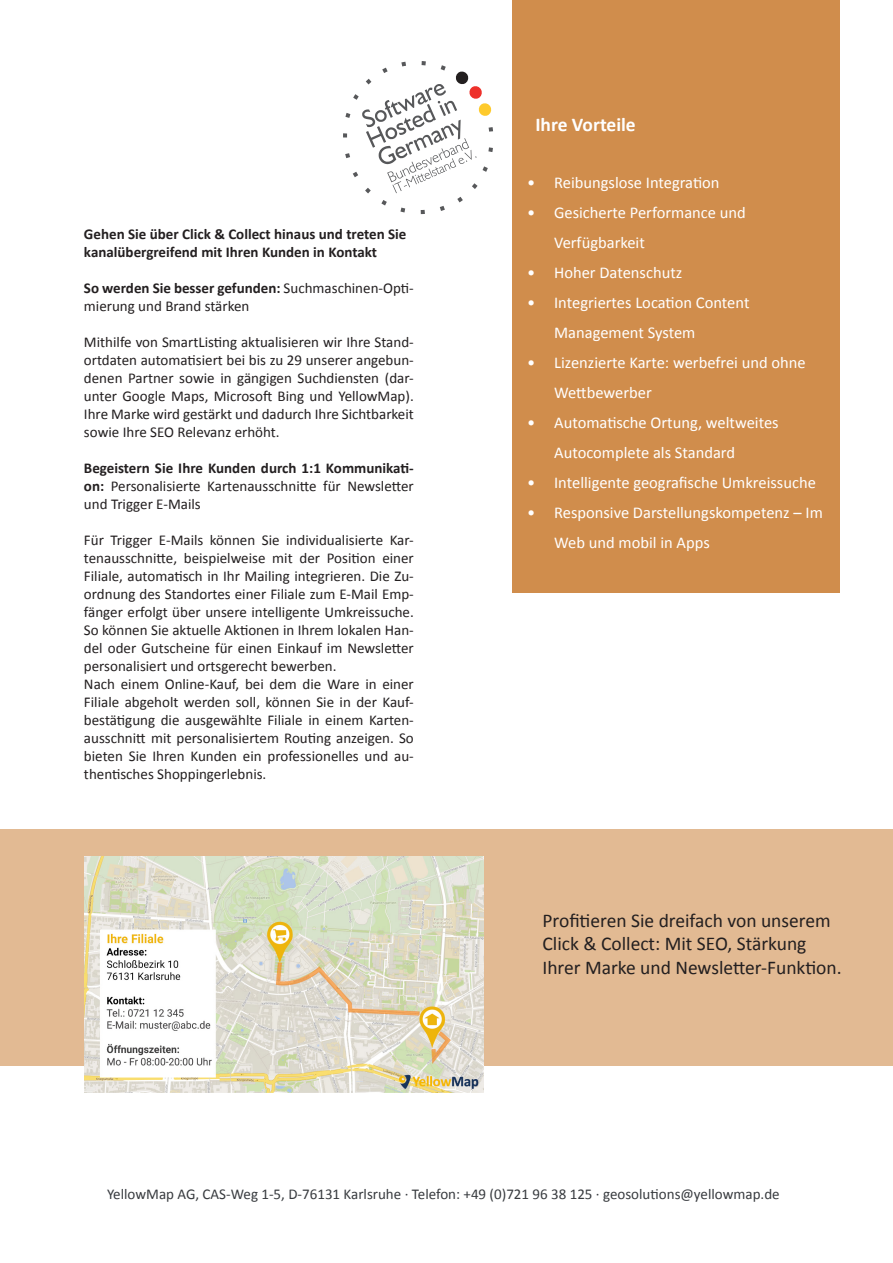
<style>
.page{position:relative;width:893px;height:1263px;background:#fff}
.page>*{position:absolute;margin:0;border:0;box-sizing:border-box;transform-origin:0 0}
.t1{font:19.5px/23.4px "Calibri";color:#231f20}
.t2{font:700 19.5px "Calibri";color:#fff}
.t3{font:16.5px/30px "Calibri";color:#fff}
.t4{font:15px/18px "Calibri";color:#231f20;text-align:justify}
.t5{font:15px "Calibri";color:#383b3f}
.t6{font:700 15px/18px "Calibri";color:#231f20}
.s1{font-weight:700}
</style>
<div class="page">
<div style="left:0;top:830px;width:893px;height:236px;background:#e2ba93"></div>
<svg style="left:343px;top:61px;width:150px;height:154px"></svg>
<div style="left:512px;top:0;width:327px;height:593px;background:#d08d4c"></div>
<img style="left:84px;top:856px;width:400px;height:237px">
<p class="t6" style="left:84px;top:225px;width:324px">Gehen Sie über Click &amp; Collect hinaus und treten Sie kanalübergreifend mit Ihren Kunden in Kontakt</p>
<p class="t4" style="left:84px;top:279px;width:331px"><span class="s1">So werden Sie besser gefunden:</span> Suchmaschinen-Opti&shy;mierung und Brand stärken</p>
<p class="t4" style="left:84px;top:333px;width:331px">Mithilfe von SmartListing aktualisieren wir Ihre Stand&shy;ortdaten automatisiert bei bis zu 29 unserer angebun&shy;denen Partner sowie in gängigen Suchdiensten (dar&shy;unter Google Maps, Microsoft Bing und YellowMap).<br>Ihre Marke wird gestärkt und dadurch Ihre Sichtbarkeit sowie Ihre SEO Relevanz erhöht.</p>
<p class="t4" style="left:84px;top:459px;width:331px"><span class="s1">Begeistern Sie Ihre Kunden durch 1:1 Kommunikati&shy;on:</span> Personalisierte Kartenausschnitte für Newsletter und Trigger E-Mails</p>
<p class="t4" style="left:84px;top:531px;width:331px">Für Trigger E-Mails können Sie individualisierte Kar&shy;tenausschnitte, beispielweise mit der Position einer Filiale, automatisch in Ihr Mailing integrieren. Die Zu&shy;ordnung des Standortes einer Filiale zum E-Mail Emp&shy;fänger erfolgt über unsere intelligente Umkreissuche.<br>So können Sie aktuelle Aktionen in Ihrem lokalen Han&shy;del oder Gutscheine für einen Einkauf im Newsletter personalisiert und ortsgerecht bewerben.</p>
<p class="t4" style="left:84px;top:675px;width:331px">Nach einem Online-Kauf, bei dem die Ware in einer Filiale abgeholt werden soll, können Sie in der Kauf&shy;bestätigung die ausgewählte Filiale in einem Karten&shy;ausschnitt mit personalisiertem Routing anzeigen. So bieten Sie Ihren Kunden ein professionelles und au&shy;thentisches Shoppingerlebnis.</p>
<p class="t2" style="left:535px;top:112px;width:102px">Ihre Vorteile</p>
<p class="t3" style="left:527px;top:168px;width:194px">• Reibungslose Integration</p>
<p class="t3" style="left:554px;top:198px;width:193px;text-indent:-27px">• Gesicherte Performance und<br>Verfügbarkeit</p>
<p class="t3" style="left:527px;top:258px;width:157px">• Hoher Datenschutz</p>
<p class="t3" style="left:554px;top:288px;width:197px;text-indent:-27px">• Integriertes Location Content<br>Management System</p>
<p class="t3" style="left:554px;top:348px;width:253px;text-indent:-27px">• Lizenzierte Karte: werbefrei und ohne<br>Wettbewerber</p>
<p class="t3" style="left:554px;top:408px;width:226px;text-indent:-27px">• Automatische Ortung, weltweites<br>Autocomplete als Standard</p>
<p class="t3" style="left:527px;top:468px;width:290px">• Intelligente geografische Umkreissuche</p>
<p class="t3" style="left:554px;top:498px;width:270px;text-indent:-27px">• Responsive Darstellungskompetenz – Im<br>Web und mobil in Apps</p>
<p class="t1" style="left:542px;top:909px;width:301px">Profitieren Sie dreifach von unserem<br>Click &amp; Collect: Mit SEO, Stärkung<br>Ihrer Marke und Newsletter-Funktion.</p>
<p class="t5" style="left:107px;top:1184px;width:674px">YellowMap AG, CAS-Weg 1-5, D-76131 Karlsruhe · Telefon: +49 (0)721 96 38 125 · geosolutions@yellowmap.de</p>
</div>
